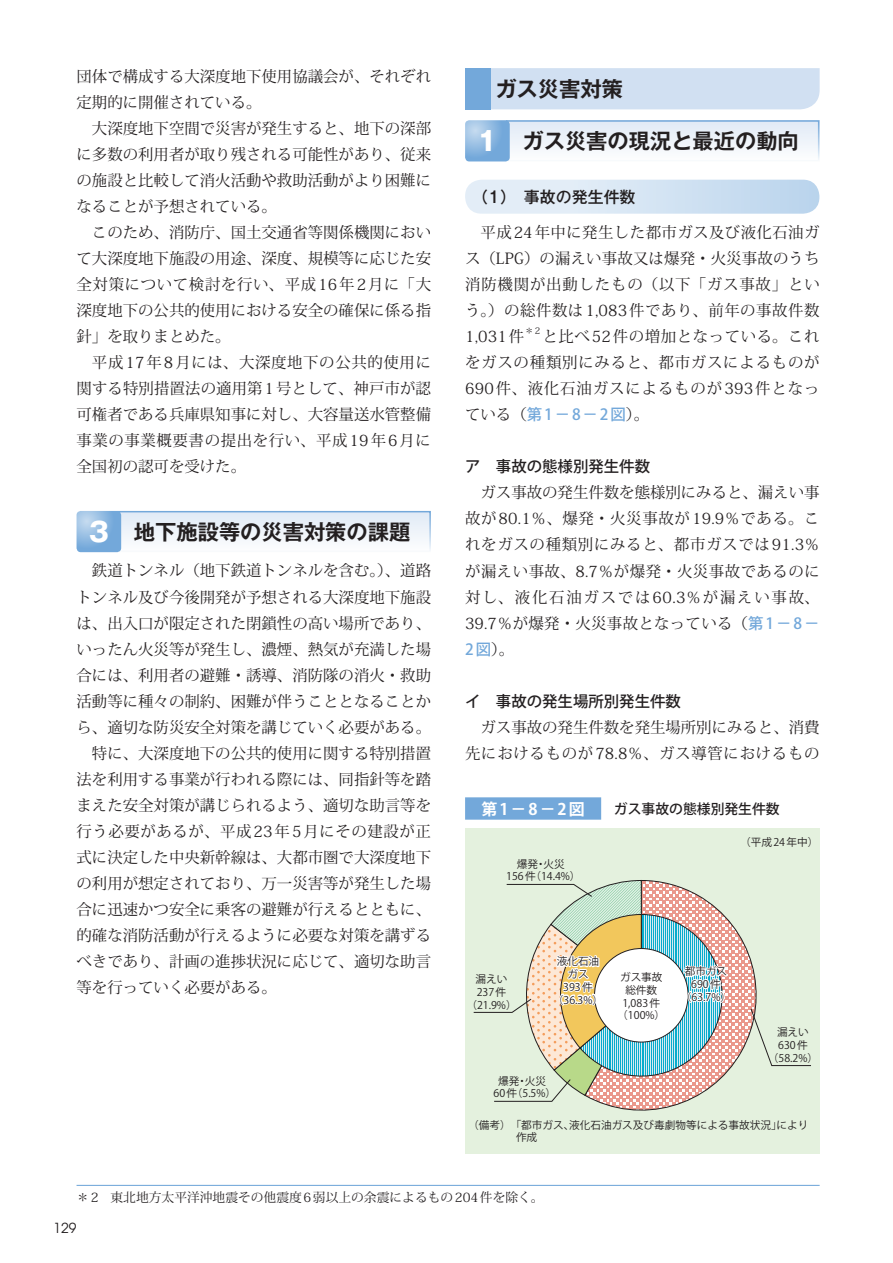
<style>
.page{position:relative;width:893px;height:1263px;background:#fff}
.page>*{position:absolute;margin:0;border:0;box-sizing:border-box;transform-origin:0 0}
.t1{font:700 21.3px "Gothic MB101 Pro De";color:#231f20}
.t2{font:500 15.9px "Gothic MB101 Pro";color:#231f20}
.t3{font:700 15.9px "Koz Go Pro";color:#fff}
.t4{font:15.45px/26.1px "Koz Min Pro";color:#231f20;text-align:justify}
.t5{font:500 15.45px "Koz Go Pro";color:#231f20}
.t6{font:15.45px "Koz Min Pro";letter-spacing:.04em;color:#231f20}
.t7{font:500 15.45px "Koz Go Pro";color:#73a8da}
.t8{font:500 13.8px "Koz Go Pro";color:#231f20}
.t9{font:13.8px "Avant Garde";color:#231f20}
.t10{font:12.75px "Koz Min Pro";color:#231f20}
.t11{font:10.65px/12.8px "Koz Go Pro";color:#231f20;text-align:center}
.t12{font:9px "Koz Min Pro";color:#231f20}
.s1{font-family:"Gothic MB101 Pro";font-size:26.55px;color:#fff}
.s2{font-family:"Koz Min Pro";font-weight:400;color:#231f20}
.s3{font-family:"Koz Go Pro";font-weight:500;color:#73a8da}
</style>
<div class="page">
<div style="left:117px;top:511px;width:314px;height:41px;background:#eff4fa"></div>
<div style="left:117px;top:511px;width:314px;height:41px;border:2px solid #73a8da"></div>
<svg style="left:77px;top:511px;width:44px;height:41px;background:#8ab6e0"></svg>
<div style="left:490px;top:68px;width:330px;height:41px;background:#d1e0f2"></div>
<div style="left:465px;top:68px;width:25px;height:41px;background:#73a8da"></div>
<div style="left:506px;top:120px;width:313px;height:41px;background:#eef4fa"></div>
<div style="left:506px;top:120px;width:313px;height:41px;border:2px solid #73a8da"></div>
<svg style="left:465px;top:120px;width:45px;height:41px;background:#8cb7e0"></svg>
<div style="left:465px;top:180px;width:354px;height:34px;background:linear-gradient(to right,#ecf3f9,#bdd6ed);border-radius:17px"></div>
<div style="left:465px;top:828px;width:355px;height:325px;background:#e4f1de"></div>
<div style="left:465px;top:797px;width:136px;height:23px;background:#73a8da"></div>
<svg style="left:598px;top:924px;width:175px;height:187px"></svg>
<svg style="left:473px;top:880px;width:259px;height:222px"></svg>
<svg style="left:750px;top:1008px;width:61px;height:58px"></svg>
<hr style="left:77px;top:1185px;width:743px;height:1px;background:#73a8da">
<p class="t4" style="left:77px;top:62px;width:356px">団体で構成する大深度地下使用協議会が、それぞれ定期的に開催されている。</p>
<p class="t4" style="left:77px;top:114px;width:356px;text-indent:15px">大深度地下空間で災害が発生すると、地下の深部に多数の利用者が取り残される可能性があり、従来の施設と比較して消火活動や救助活動がより困難になることが予想されている。</p>
<p class="t4" style="left:77px;top:219px;width:356px;text-indent:15px">このため、消防庁、国土交通省等関係機関において大深度地下施設の用途、深度、規模等に応じた安全対策について検討を行い、平成16年2月に「大深度地下の公共的使用における安全の確保に係る指針」を取りまとめた。</p>
<p class="t4" style="left:77px;top:349px;width:356px;text-indent:15px">平成17年8月には、大深度地下の公共的使用に関する特別措置法の適用第1号として、神戸市が認可権者である兵庫県知事に対し、大容量送水管整備事業の事業概要書の提出を行い、平成19年6月に全国初の認可を受けた。</p>
<h1 class="t1" style="left:89px;top:514px;width:323px"><span class="s1">3</span> 地下施設等の災害対策の課題</h1>
<p class="t4" style="left:92px;top:557px;width:341px">鉄道トンネル（地下鉄道トンネルを含む。）、道路</p>
<p class="t4" style="left:77px;top:583px;width:356px">トンネル及び今後開発が予想される大深度地下施設</p>
<p class="t4" style="left:77px;top:609px;width:356px">は、出入口が限定された閉鎖性の高い場所であり、</p>
<p class="t4" style="left:77px;top:635px;width:356px">いったん火災等が発生し、濃煙、熱気が充満した場</p>
<p class="t4" style="left:77px;top:661px;width:356px">合には、利用者の避難・誘導、消防隊の消火・救助</p>
<p class="t4" style="left:77px;top:687px;width:356px">活動等に種々の制約、困難が伴うこととなることか</p>
<p class="t4" style="left:77px;top:713px;width:356px">ら、適切な防災安全対策を講じていく必要がある。</p>
<p class="t4" style="left:92px;top:740px;width:341px">特に、大深度地下の公共的使用に関する特別措置</p>
<p class="t4" style="left:77px;top:766px;width:356px">法を利用する事業が行われる際には、同指針等を踏</p>
<p class="t4" style="left:77px;top:792px;width:356px">まえた安全対策が講じられるよう、適切な助言等を</p>
<p class="t6" style="left:77px;top:820px;width:356px">行う必要があるが、平成23年5月にその建設が正</p>
<p class="t4" style="left:77px;top:844px;width:356px">式に決定した中央新幹線は、大都市圏で大深度地下</p>
<p class="t4" style="left:77px;top:870px;width:356px">の利用が想定されており、万一災害等が発生した場</p>
<p class="t4" style="left:77px;top:896px;width:356px">合に迅速かつ安全に乗客の避難が行えるとともに、</p>
<p class="t4" style="left:77px;top:922px;width:356px">的確な消防活動が行えるように必要な対策を講ずる</p>
<p class="t4" style="left:77px;top:948px;width:356px">べきであり、計画の進捗状況に応じて、適切な助言</p>
<p class="t4" style="left:77px;top:974px;width:202px">等を行っていく必要がある。</p>
<h1 class="t1" style="left:495px;top:71px;width:129px">ガス災害対策</h1>
<h1 class="t1" style="left:477px;top:123px;width:323px"><span class="s1">1</span> ガス災害の現況と最近の動向</h1>
<p class="t2" style="left:472px;top:184px;width:165px">（1）　事故の発生件数</p>
<p class="t4" style="left:465px;top:219px;width:356px;text-indent:15px">平成24年中に発生した都市ガス及び液化石油ガス（LPG）の漏えい事故又は爆発・火災事故のうち消防機関が出動したもの（以下「ガス事故」という。）の総件数は1,083件であり、前年の事故件数1,031件</p>
<p class="t12" style="left:525px;top:325px;width:17px">＊2</p>
<p class="t4" style="left:465px;top:323px;width:356px;text-indent:77px">と比べ52件の増加となっている。これをガスの種類別にみると、都市ガスによるものが690件、液化石油ガスによるものが393件となっ</p>
<p class="t7" style="left:465px;top:405px;width:185px"><span class="s2">ている（</span>第1−8−2図<span class="s2">）。</span></p>
<p class="t5" style="left:465px;top:457px;width:186px">ア　事故の態様別発生件数</p>
<p class="t4" style="left:465px;top:479px;width:356px;text-indent:15px">ガス事故の発生件数を態様別にみると、漏えい事故が80.1％、爆発・火災事故が19.9％である。これをガスの種類別にみると、都市ガスでは91.3％が漏えい事故、8.7％が爆発・火災事故であるのに対し、液化石油ガスでは60.3％が漏えい事故、39.7％が爆発・火災事故となっている（<span class="s3">第1−8−</span></p>
<p class="t7" style="left:465px;top:639px;width:51px">2 図<span class="s2">）。</span></p>
<p class="t5" style="left:465px;top:691px;width:217px">イ　事故の発生場所別発生件数</p>
<p class="t4" style="left:465px;top:713px;width:356px;text-align:right">ガス事故の発生件数を発生場所別にみると、消費先におけるものが78.8％、ガス導管におけるもの</p>
<p class="t3" style="left:482px;top:798px;width:105px">第1−8−2図</p>
<p class="t8" style="left:614px;top:800px;width:167px">ガス事故の態様別発生件数</p>
<p class="t11" style="left:506px;top:858px;width:76px">爆発・火災<br>156件（14.4%）</p>
<p class="t11" style="left:740px;top:836px;width:80px">（平成24年中）</p>
<p class="t11" style="left:466px;top:973px;width:52px">漏えい<br>237件（21.9%）</p>
<p class="t11" style="left:553px;top:955px;width:52px">液化石油ガス<br>393件（36.3%）</p>
<p class="t11" style="left:493px;top:1074px;width:64px">爆発・火災<br>60件（5.5%）</p>
<p class="t11" style="left:617px;top:971px;width:49px">ガス事故総件数<br>1,083件（100%）</p>
<p class="t11" style="left:681px;top:965px;width:52px">都市ガス<br>690件（63.7%）</p>
<p class="t11" style="left:768px;top:1026px;width:52px">漏えい<br>630件（58.2%）</p>
<p class="t11" style="left:516px;top:1118px;width:294px;text-align:left;text-indent:-48px">（備考）　「都市ガス、液化石油ガス及び毒劇物等による事故状況」により作成</p>
<p class="t10" style="left:77px;top:1188px;width:469px">＊2 東北地方太平洋沖地震その他震度6弱以上の余震によるもの204件を除く。</p>
<p class="t9" style="left:54px;top:1219px;width:24px">129</p>
</div>
